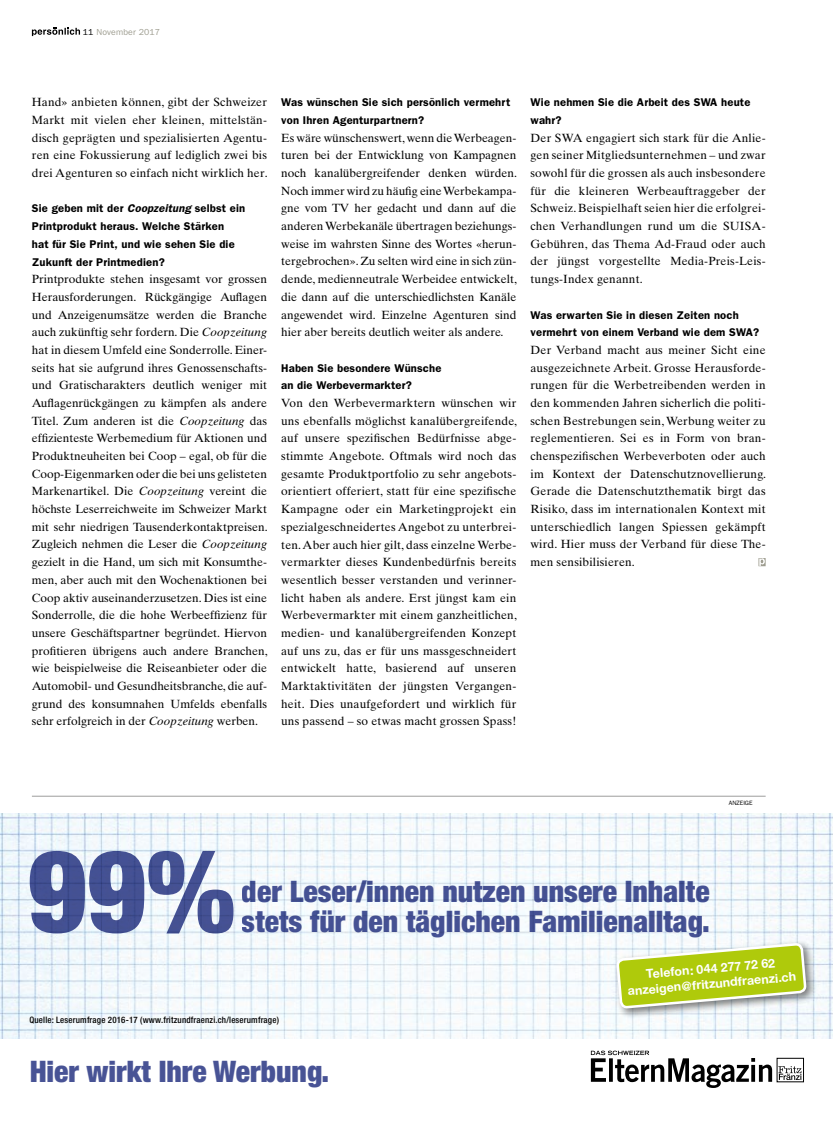
<style>
.page{position:relative;width:833px;height:1134px;background:#fff}
.page>*{position:absolute;margin:0;border:0;box-sizing:border-box;transform-origin:0 0}
.t1{font:900 condensed 114.25px "Helvetica Neue";color:#283583}
.t2{font:900 condensed 29.75px/29.9px "Helvetica Neue";color:#283583}
.t3{font:700 12.38px/15.2px "Helvetica Neue";color:#fff;text-align:center}
.t4{font:11.88px/17.6px "Times Ten";letter-spacing:.015em;color:#000;text-align:justify}
.t5{font:600 11.25px/17.6px "Franklin Gothic";letter-spacing:.015em;color:#000}
.t6{font:500 condensed 8.88px "Helvetica Neue";letter-spacing:.02em;color:#000}
.t7{font:8.75px "Franklin Gothic";letter-spacing:.015em;color:#9e9d90}
.t8{font:6.25px "Franklin Gothic";color:#000}
.s1{color:#000}
.s2{font-style:italic}
</style>
<div class="page">
<svg style="left:32px;top:28px;width:48px;height:8px"></svg>
<svg style="left:758px;top:558px;width:7px;height:8px"></svg>
<svg style="left:0;top:814px;width:833px;height:269px"></svg>
<div style="left:777px;top:1058px;width:26px;height:24px;background:#fff"></div>
<div style="left:777px;top:1058px;width:26px;height:24px;border:1px solid #000"></div>
<svg style="left:778px;top:1066px;width:23px;height:14px"></svg>
<svg style="left:591px;top:1051px;width:181px;height:37px"></svg>
<div style="left:613px;top:940px;width:204px;height:79px;background:#000;opacity:.5"></div>
<svg style="left:617px;top:892px;width:188px;height:116px"></svg>
<hr style="left:32px;top:796px;width:733px;height:1px;background:#9d9d9c">
<p class="t7" style="left:83px;top:27px;width:79px"><span class="s1">11</span> November 2017</p>
<p class="t4" style="left:32px;top:93px;width:237px">Hand» anbieten können, gibt der Schweizer Markt mit vielen eher kleinen, mittelstän&shy;disch geprägten und spezialisierten Agentu&shy;ren eine Fokussierung auf lediglich zwei bis drei Agenturen so einfach nicht wirklich her.</p>
<p class="t5" style="left:32px;top:200px;width:215px">Sie geben mit der <span class="s2">Coopzeitung</span> selbst ein Printprodukt heraus. Welche Stärken<br>hat für Sie Print, und wie sehen Sie die Zukunft der Printmedien?</p>
<p class="t4" style="left:32px;top:270px;width:237px">Printprodukte stehen insgesamt vor grossen Herausforderungen. Rückgängige Auflagen und Anzeigenumsätze werden die Branche auch zukünftig sehr fordern. Die <span class="s2">Coopzeitung </span>hat in diesem Umfeld eine Sonderrolle. Einer&shy;seits hat sie aufgrund ihres Genossenschafts&shy;und Gratischarakters deutlich weniger mit Auflagenrückgängen zu kämpfen als andere Titel. Zum anderen ist die <span class="s2">Coopzeitung</span> das effizienteste Werbemedium für Aktionen und Produktneuheiten bei Coop – egal, ob für die Coop-Eigenmarken oder die bei uns gelisteten Markenartikel. Die <span class="s2">Coopzeitung</span> vereint die höchste Leserreichweite im Schweizer Markt mit sehr niedrigen Tausenderkontaktpreisen.<br>Zugleich nehmen die Leser die <span class="s2">Coopzeitung </span>gezielt in die Hand, um sich mit Konsumthe&shy;men, aber auch mit den Wochenaktionen bei Coop aktiv auseinanderzusetzen. Dies ist eine Sonderrolle, die die hohe Werbeeffizienz für unsere Geschäftspartner begründet. Hiervon profitieren übrigens auch andere Branchen, wie beispielweise die Reiseanbieter oder die Automobil- und Gesundheitsbranche, die auf&shy;grund des konsumnahen Umfelds ebenfalls sehr erfolgreich in der <span class="s2">Coopzeitung</span> werben.</p>
<p class="t5" style="left:281px;top:94px;width:231px">Was wünschen Sie sich persönlich vermehrt von Ihren Agenturpartnern?</p>
<p class="t4" style="left:281px;top:129px;width:237px">Es wäre wünschenswert, wenn die Werbeagen&shy;turen bei der Entwicklung von Kampagnen noch kanalübergreifender denken würden.<br>Noch immer wird zu häufig eine Werbekampa&shy;gne vom TV her gedacht und dann auf die anderen Werbekanäle übertragen beziehungs&shy;weise im wahrsten Sinne des Wortes «herun&shy;tergebrochen». Zu selten wird eine in sich zün&shy;dende, medienneutrale Werbeidee entwickelt, die dann auf die unterschiedlichsten Kanäle angewendet wird. Einzelne Agenturen sind hier aber bereits deutlich weiter als andere.</p>
<p class="t5" style="left:281px;top:359px;width:162px">Haben Sie besondere Wünsche an die Werbevermarkter?</p>
<p class="t4" style="left:281px;top:394px;width:237px">Von den Werbevermarktern wünschen wir uns ebenfalls möglichst kanalübergreifende, auf unsere spezifischen Bedürfnisse abge&shy;stimmte Angebote. Oftmals wird noch das gesamte Produktportfolio zu sehr angebots&shy;orientiert offeriert, statt für eine spezifische Kampagne oder ein Marketingprojekt ein spezialgeschneidertes Angebot zu unterbrei&shy;ten. Aber auch hier gilt, dass einzelne Werbe&shy;vermarkter dieses Kundenbedürfnis bereits wesentlich besser verstanden und verinner&shy;licht haben als andere. Erst jüngst kam ein Werbevermarkter mit einem ganzheitlichen, medien- und kanalübergreifenden Konzept auf uns zu, das er für uns massgeschneidert entwickelt hatte, basierend auf unseren Marktaktivitäten der jüngsten Vergangen&shy;heit. Dies unaufgefordert und wirklich für uns passend – so etwas macht grossen Spass!</p>
<p class="t5" style="left:530px;top:94px;width:221px">Wie nehmen Sie die Arbeit des SWA heute wahr?</p>
<p class="t4" style="left:530px;top:129px;width:237px">Der SWA engagiert sich stark für die Anlie&shy;gen seiner Mitgliedsunternehmen – und zwar sowohl für die grossen als auch insbesondere für die kleineren Werbeauftraggeber der Schweiz. Beispielhaft seien hier die erfolgrei&shy;chen Verhandlungen rund um die SUISA-Gebühren, das Thema Ad-Fraud oder auch der jüngst vorgestellte Media-Preis-Leis&shy;tungs-Index genannt.</p>
<p class="t5" style="left:530px;top:306px;width:230px">Was erwarten Sie in diesen Zeiten noch vermehrt von einem Verband wie dem SWA?</p>
<p class="t4" style="left:530px;top:341px;width:237px">Der Verband macht aus meiner Sicht eine ausgezeichnete Arbeit. Grosse Herausforde&shy;rungen für die Werbetreibenden werden in den kommenden Jahren sicherlich die politi&shy;schen Bestrebungen sein, Werbung weiter zu reglementieren. Sei es in Form von bran&shy;chenspezifischen Werbeverboten oder auch im Kontext der Datenschutznovellierung.<br>Gerade die Datenschutzthematik birgt das Risiko, dass im internationalen Kontext mit unterschiedlich langen Spiessen gekämpft wird. Hier muss der Verband für diese The&shy;men sensibilisieren.</p>
<p class="t8" style="left:729px;top:799px;width:25px">ANZEIGE</p>
<h1 class="t1" style="left:28px;top:821px;width:209px">99%</h1>
<h2 class="t2" style="left:242px;top:876px;width:469px">der Leser/innen nutzen unsere Inhalte stets für den täglichen Familienalltag.</h2>
<p class="t3" style="left:626px;top:968px;width:170px;rotate:-5deg">Telefon: 044 277 72 62 anzeigen@fritzundfraenzi.ch</p>
<p class="t6" style="left:29px;top:1014px;width:251px">Quelle: Leserumfrage 2016-17 (www.fritzundfraenzi.ch/leserumfrage)</p>
<h2 class="t2" style="left:29px;top:1056px;width:301px">Hier wirkt Ihre Werbung.</h2>
</div>
